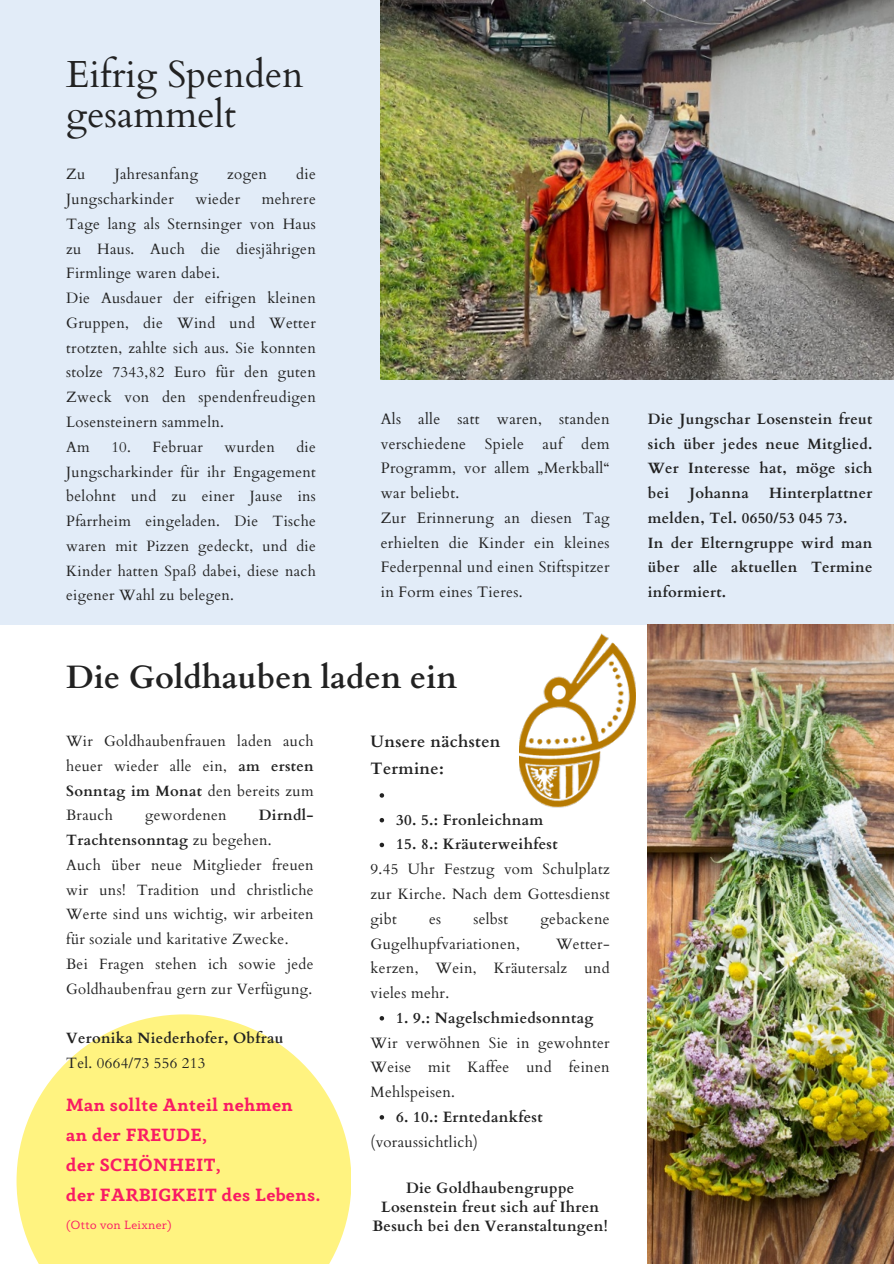
<style>
.page{position:relative;width:894px;height:1264px;background:#fff}
.page>*{position:absolute;margin:0;border:0;box-sizing:border-box;transform-origin:0 0}
.t1{font:37.8px/40.5px "Cardo";color:#222}
.t2{font:700 32.25px "Cardo";color:#222}
.t3{font:700 18.3px/29.8px "Anaphora";letter-spacing:.02em;color:#f91a64}
.t4{font:700 16.5px/27px "Cardo";letter-spacing:.02em;color:#222}
.t5{font:15.15px/24.8px "Cardo";letter-spacing:.02em;color:#222}
.t6{font:15px/24.8px "Cardo";letter-spacing:.02em;color:#222;text-align:justify}
.t7{font:700 15px/19.2px "Cardo";letter-spacing:.02em;color:#222;text-align:center}
.t8{font:14.85px/24.8px "Cardo";letter-spacing:.02em;color:#222;text-align:justify}
.t9{font:700 14.85px/24.8px "Cardo";letter-spacing:.02em;color:#222;text-align:justify}
.t10{font:12.45px "Anaphora";letter-spacing:.02em;color:#f91a64}
.s1{font-weight:700}
</style>
<div class="page">
<div style="left:0;top:0;width:893px;height:624px;background:#e2ecf8"></div>
<img style="left:380px;top:0;width:513px;height:379px">
<img style="left:519px;top:633px;width:116px;height:175px">
<svg style="left:17px;top:1014px;width:334px;height:249px;fill:#fff380"></svg>
<img style="left:647px;top:624px;width:246px;height:639px">
<svg style="left:379px;top:793px;width:5px;height:4px"></svg>
<svg style="left:379px;top:818px;width:5px;height:4px"></svg>
<svg style="left:379px;top:842px;width:5px;height:5px"></svg>
<svg style="left:379px;top:1016px;width:5px;height:4px"></svg>
<svg style="left:379px;top:1115px;width:5px;height:4px"></svg>
<h1 class="t1" style="left:66px;top:55px;width:239px">Eifrig Spenden gesammelt</h1>
<p class="t6" style="left:66px;top:162px;width:21px">Zu</p>
<p class="t6" style="left:115px;top:162px;width:85px">Jahresanfang</p>
<p class="t6" style="left:227px;top:162px;width:41px">zogen</p>
<p class="t6" style="left:296px;top:162px;width:21px">die</p>
<p class="t6" style="left:66px;top:187px;width:109px">Jungscharkinder</p>
<p class="t6" style="left:195px;top:187px;width:46px">wieder</p>
<p class="t6" style="left:66px;top:187px;width:251px;text-align:left;text-indent:195px">mehrere<br>Tage lang als Sternsinger von Haus zu Haus. Auch die diesjährigen<br>Firmlinge waren dabei.<br>Die Ausdauer der eifrigen kleinen<br>Gruppen, die Wind und Wetter trotzten, zahlte sich aus. Sie konnten stolze 7343,82 Euro für den guten<br>Zweck von den spendenfreudigen<br>Losensteinern sammeln.</p>
<p class="t8" style="left:66px;top:435px;width:25px">Am</p>
<p class="t8" style="left:111px;top:435px;width:93px">10. Februar</p>
<p class="t8" style="left:224px;top:435px;width:52px">wurden</p>
<p class="t8" style="left:66px;top:435px;width:251px;text-indent:230px">die Jungscharkinder für ihr Engagement belohnt und zu einer Jause ins Pfarrheim eingeladen. Die Tische waren mit Pizzen gedeckt, und die Kinder hatten Spaß dabei, diese nach eigener Wahl zu belegen.</p>
<p class="t5" style="left:380px;top:407px;width:230px">Als alle satt waren, standen verschiedene Spiele auf dem<br>Programm, vor allem „Merkball“ war beliebt.<br>Zur Erinnerung an diesen Tag erhielten die Kinder ein kleines<br>Federpennal und einen Stiftspitzer in Form eines Tieres.</p>
<p class="t9" style="left:647px;top:407px;width:226px">Die Jungschar Losenstein freut sich über jedes neue Mitglied.<br>Wer Interesse hat, möge sich bei</p>
<p class="t9" style="left:647px;top:481px;width:226px;text-align:left;text-indent:121px">Hinterplattner melden, Tel. 0650/53 045 73.<br>In der Elterngruppe wird man über alle aktuellen Termine informiert.</p>
<p class="t9" style="left:689px;top:481px;width:61px">Johanna</p>
<h2 class="t2" style="left:66px;top:655px;width:392px">Die Goldhauben laden ein</h2>
<p class="t8" style="left:66px;top:729px;width:249px">Wir Goldhaubenfrauen laden auch heuer wieder alle ein, <span class="s1">am ersten Sonntag im Monat</span> den bereits zum Brauch</p>
<p class="t8" style="left:66px;top:803px;width:249px;text-align:left;text-indent:193px"><span class="s1">Dirndl-<br>Trachtensonntag</span> zu begehen.<br>Auch über neue Mitglieder freuen wir uns! Tradition und christliche<br>Werte sind uns wichtig, wir arbeiten für soziale und karitative Zwecke.<br>Bei Fragen stehen ich sowie jede<br>Goldhaubenfrau gern zur Verfügung.</p>
<p class="t9" style="left:66px;top:1026px;width:219px">Veronika Niederhofer, Obfrau</p>
<p class="t8" style="left:66px;top:1051px;width:141px">Tel. 0664/73 556 213</p>
<p class="t8" style="left:145px;top:803px;width:83px">gewordenen</p>
<p class="t3" style="left:66px;top:1091px;width:256px">Man sollte Anteil nehmen<br>an der FREUDE,<br>der SCHÖNHEIT,<br>der FARBIGKEIT des Lebens.</p>
<p class="t10" style="left:66px;top:1219px;width:107px">(Otto von Leixner)</p>
<p class="t4" style="left:370px;top:728px;width:131px">Unsere nächsten<br>Termine:</p>
<p class="t7" style="left:396px;top:810px;width:149px">30. 5.: Fronleichnam</p>
<p class="t7" style="left:396px;top:835px;width:163px">15. 8.: Kräuterweihfest</p>
<p class="t6" style="left:370px;top:857px;width:240px">9.45 Uhr Festzug vom Schulplatz zur Kirche. Nach dem Gottesdienst gibt</p>
<p class="t6" style="left:429px;top:906px;width:14px">es</p>
<p class="t6" style="left:473px;top:906px;width:36px">selbst</p>
<p class="t6" style="left:540px;top:906px;width:71px">gebackene</p>
<p class="t6" style="left:370px;top:931px;width:151px">Gugelhupfvariationen,</p>
<p class="t6" style="left:370px;top:931px;width:240px;text-indent:185px">Wetter&shy;kerzen, Wein, Kräutersalz und vieles mehr.</p>
<p class="t7" style="left:396px;top:1008px;width:199px">1. 9.: Nagelschmiedsonntag</p>
<p class="t6" style="left:370px;top:1030px;width:240px">Wir verwöhnen Sie in gewohnter Weise mit Kaffee und feinen Mehlspeisen.</p>
<p class="t7" style="left:396px;top:1107px;width:148px">6. 10.: Erntedankfest</p>
<p class="t6" style="left:370px;top:1129px;width:109px">(voraussichtlich)</p>
<p class="t7" style="left:372px;top:1178px;width:237px">Die Goldhaubengruppe<br>Losenstein freut sich auf Ihren<br>Besuch bei den Veranstaltungen!</p>
</div>
